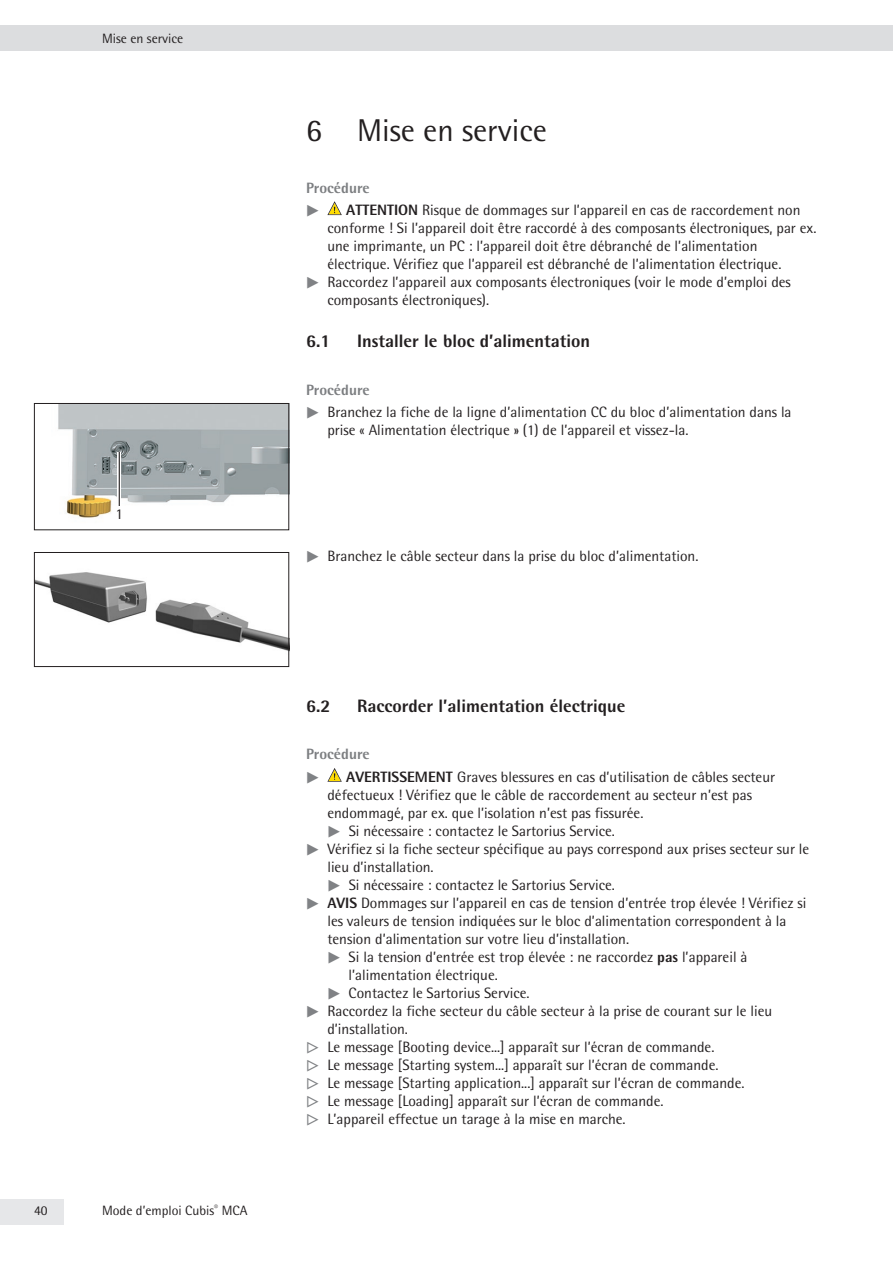
<style>
.page{position:relative;width:893px;height:1263px;background:#fff}
.page>*{position:absolute;margin:0;border:0;box-sizing:border-box;transform-origin:0 0}
.t1{font:31.5px "Sartorius Rotis Sans 2013";color:#231f20}
.t2{font:800 18px "Sartorius Rotis Sans 2013";color:#231f20}
.t3{font:15px/22.2px "Sartorius Rotis Sans 2013";color:#231f20}
.t4{font:800 15px "Sartorius Rotis Sans 2013";color:#7c7e81}
.t5{font:15px "PIK7";color:#808285}
.t6{font:13.5px "Sartorius Rotis Sans 2013";color:#231f20}
.s1{font-weight:800}
.s2{font-family:"PIK7";color:#808285}
.s3{font-weight:800;color:#7c7e81}
</style>
<div class="page">
<div style="left:0;top:26px;width:893px;height:25px;background:#dcdddf"></div>
<div style="left:0;top:1199px;width:64px;height:26px;background:#e6e7e9"></div>
<svg style="left:327px;top:201px;width:15px;height:14px"></svg>
<svg style="left:327px;top:768px;width:15px;height:14px"></svg>
<img style="left:58px;top:405px;width:229px;height:113px">
<div style="left:34px;top:403px;width:255px;height:127px;border:1px solid #231f20"></div>
<hr style="left:118px;top:452px;width:3px;height:54px;background:#fff">
<hr style="left:119px;top:452px;width:1px;height:54px;background:#231f20">
<img style="left:36px;top:572px;width:251px;height:79px">
<div style="left:34px;top:552px;width:255px;height:115px;border:1px solid #231f20"></div>
<p class="t6" style="left:102px;top:31px;width:83px">Mise en service</p>
<p class="t3" style="left:116px;top:502px;width:9px">1</p>
<p class="t6" style="left:34px;top:1202px;width:15px">40</p>
<p class="t6" style="left:102px;top:1202px;width:147px">Mode d’emploi Cubis<sup>®</sup> MCA</p>
<h1 class="t1" style="left:306px;top:112px;width:242px">6 Mise en service</h1>
<p class="t4" style="left:306px;top:178px;width:65px">Procédure</p>
<p class="t5" style="left:306px;top:205px;width:15px">t</p>
<p class="t3" style="left:346px;top:199px;width:456px"><span class="s1">ATTENTION</span> Risque de dommages sur l’appareil en cas de raccordement non</p>
<p class="t3" style="left:327px;top:217px;width:489px">conforme ! Si l’appareil doit être raccordé à des composants électroniques, par ex.</p>
<p class="t3" style="left:327px;top:235px;width:432px">une imprimante, un PC : l’appareil doit être débranché de l’alimentation</p>
<p class="t3" style="left:327px;top:253px;width:454px">électrique. Vérifiez que l’appareil est débranché de l’alimentation électrique.</p>
<p class="t3" style="left:306px;top:271px;width:486px"><span class="s2">t</span> Raccordez l’appareil aux composants électroniques (voir le mode d’emploi des</p>
<p class="t3" style="left:327px;top:289px;width:162px">composants électroniques).</p>
<p class="t2" style="left:306px;top:330px;width:26px">6.1</p>
<p class="t2" style="left:357px;top:330px;width:235px">Installer le bloc d’alimentation</p>
<p class="t3" style="left:306px;top:379px;width:487px"><span class="s3">Procédure<br></span><span class="s2">t</span> Branchez la fiche de la ligne d’alimentation CC du bloc d’alimentation dans la</p>
<p class="t3" style="left:327px;top:419px;width:361px">prise « Alimentation électrique » (1) de l’appareil et vissez-la.</p>
<p class="t3" style="left:306px;top:545px;width:392px"><span class="s2">t</span> Branchez le câble secteur dans la prise du bloc d’alimentation.</p>
<p class="t2" style="left:306px;top:694px;width:26px">6.2</p>
<p class="t2" style="left:357px;top:694px;width:270px">Raccorder l’alimentation électrique</p>
<p class="t4" style="left:306px;top:745px;width:65px">Procédure</p>
<p class="t5" style="left:306px;top:771px;width:15px">t</p>
<p class="t3" style="left:346px;top:765px;width:430px"><span class="s1">AVERTISSEMENT</span> Graves blessures en cas d’utilisation de câbles secteur</p>
<p class="t3" style="left:327px;top:783px;width:426px">défectueux ! Vérifiez que le câble de raccordement au secteur n’est pas</p>
<p class="t3" style="left:327px;top:801px;width:316px">endommagé, par ex. que l’isolation n’est pas fissurée.</p>
<p class="t3" style="left:327px;top:819px;width:287px"><span class="s2">t</span> Si nécessaire : contactez le Sartorius Service.</p>
<p class="t3" style="left:306px;top:837px;width:505px"><span class="s2">t</span> Vérifiez si la fiche secteur spécifique au pays correspond aux prises secteur sur le</p>
<p class="t3" style="left:327px;top:855px;width:106px">lieu d’installation.</p>
<p class="t3" style="left:327px;top:873px;width:287px"><span class="s2">t</span> Si nécessaire : contactez le Sartorius Service.</p>
<p class="t3" style="left:306px;top:891px;width:502px"><span class="s2">t</span> <span class="s1">AVIS</span> Dommages sur l’appareil en cas de tension d’entrée trop élevée ! Vérifiez si</p>
<p class="t3" style="left:327px;top:909px;width:460px">les valeurs de tension indiquées sur le bloc d’alimentation correspondent à la</p>
<p class="t3" style="left:327px;top:927px;width:302px">tension d’alimentation sur votre lieu d’installation.</p>
<p class="t3" style="left:327px;top:945px;width:422px"><span class="s2">t</span> Si la tension d’entrée est trop élevée : ne raccordez <span class="s1">pas</span> l’appareil à</p>
<p class="t3" style="left:349px;top:963px;width:149px">l’alimentation électrique.</p>
<p class="t3" style="left:327px;top:981px;width:202px"><span class="s2">t</span> Contactez le Sartorius Service.</p>
<p class="t3" style="left:306px;top:999px;width:468px"><span class="s2">t</span> Raccordez la fiche secteur du câble secteur à la prise de courant sur le lieu</p>
<p class="t3" style="left:327px;top:1017px;width:81px">d’installation.</p>
<p class="t3" style="left:306px;top:1035px;width:408px"><span class="s2">y</span> Le message [Booting device...] apparaît sur l’écran de commande.</p>
<p class="t3" style="left:306px;top:1053px;width:412px"><span class="s2">y</span> Le message [Starting system...] apparaît sur l’écran de commande.</p>
<p class="t3" style="left:306px;top:1071px;width:438px"><span class="s2">y</span> Le message [Starting application...] apparaît sur l’écran de commande.</p>
<p class="t3" style="left:306px;top:1089px;width:357px"><span class="s2">y</span> Le message [Loading] apparaît sur l’écran de commande.</p>
<p class="t3" style="left:306px;top:1107px;width:320px"><span class="s2">y</span> L’appareil effectue un tarage à la mise en marche.</p>
</div>
